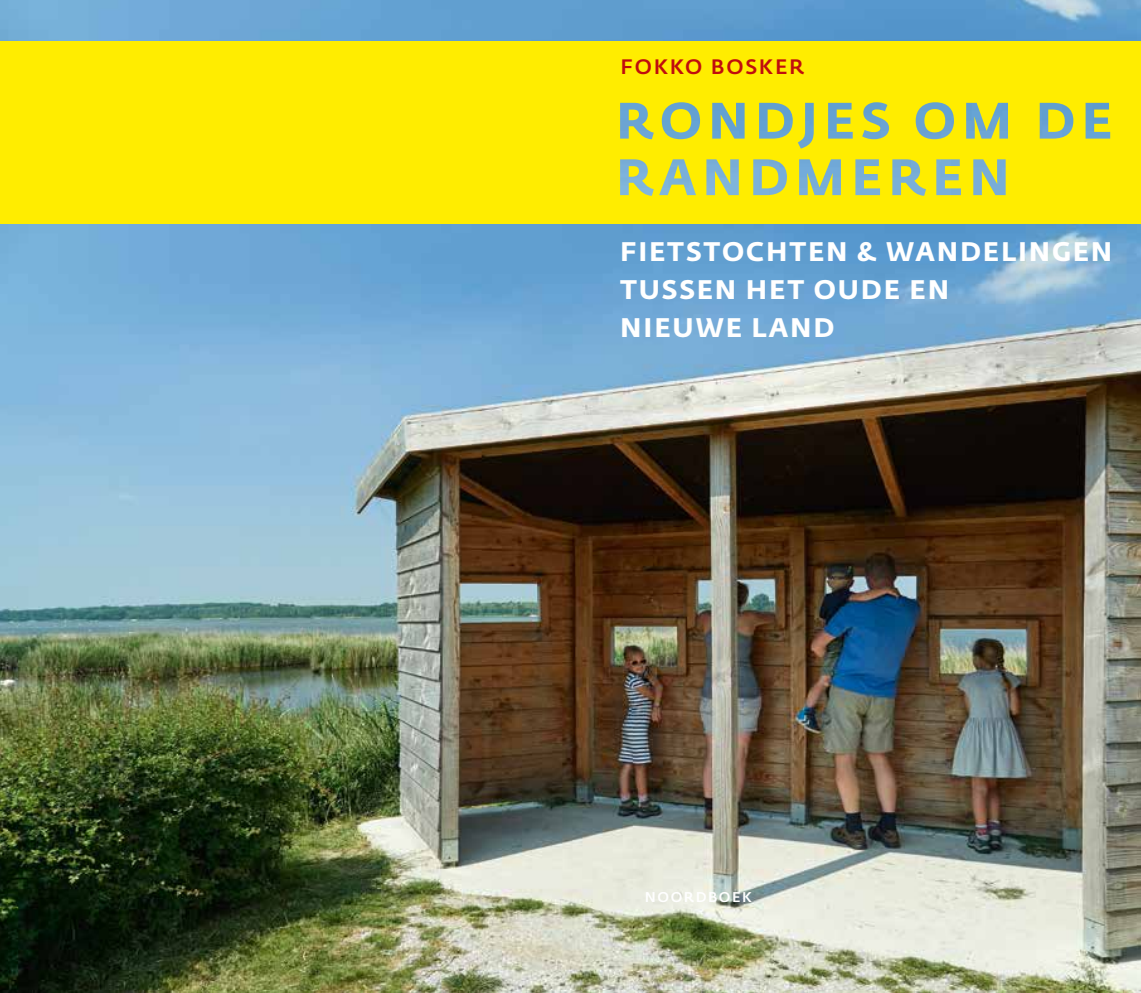
<style>
.page{position:relative;width:1141px;height:993px;background:#fff}
.page>*{position:absolute;margin:0;border:0;box-sizing:border-box;transform-origin:0 0}
.t1{font:700 26.6px/38.3px "Fedra Sans Pro";letter-spacing:.07em;color:#fff}
.t2{font:500 20.65px "Fedra Sans Pro";letter-spacing:.09em;color:#c00d0e}
.t3{font:500 14px "Fedra Sans Pro";letter-spacing:.11em;color:#fff}
</style>
<div class="page">
<img style="left:0;top:224px;width:1141px;height:768px">
<img style="left:0;top:0;width:1141px;height:42px">
<div style="left:0;top:42px;width:1141px;height:182px;background:#ffed00"></div>
<img style="left:620px;top:159px;width:386px;height:37px">
<img style="left:620px;top:102px;width:490px;height:47px">
<p class="t2" style="left:621px;top:51px;width:185px">FOKKO BOSKER</p>
<p class="t1" style="left:620px;top:230px;width:494px">FIETSTOCHTEN &amp; WANDELINGEN<br>TUSSEN HET OUDE EN<br>NIEUWE LAND</p>
<p class="t3" style="left:645px;top:886px;width:108px">NOORDBOEK</p>
</div>
